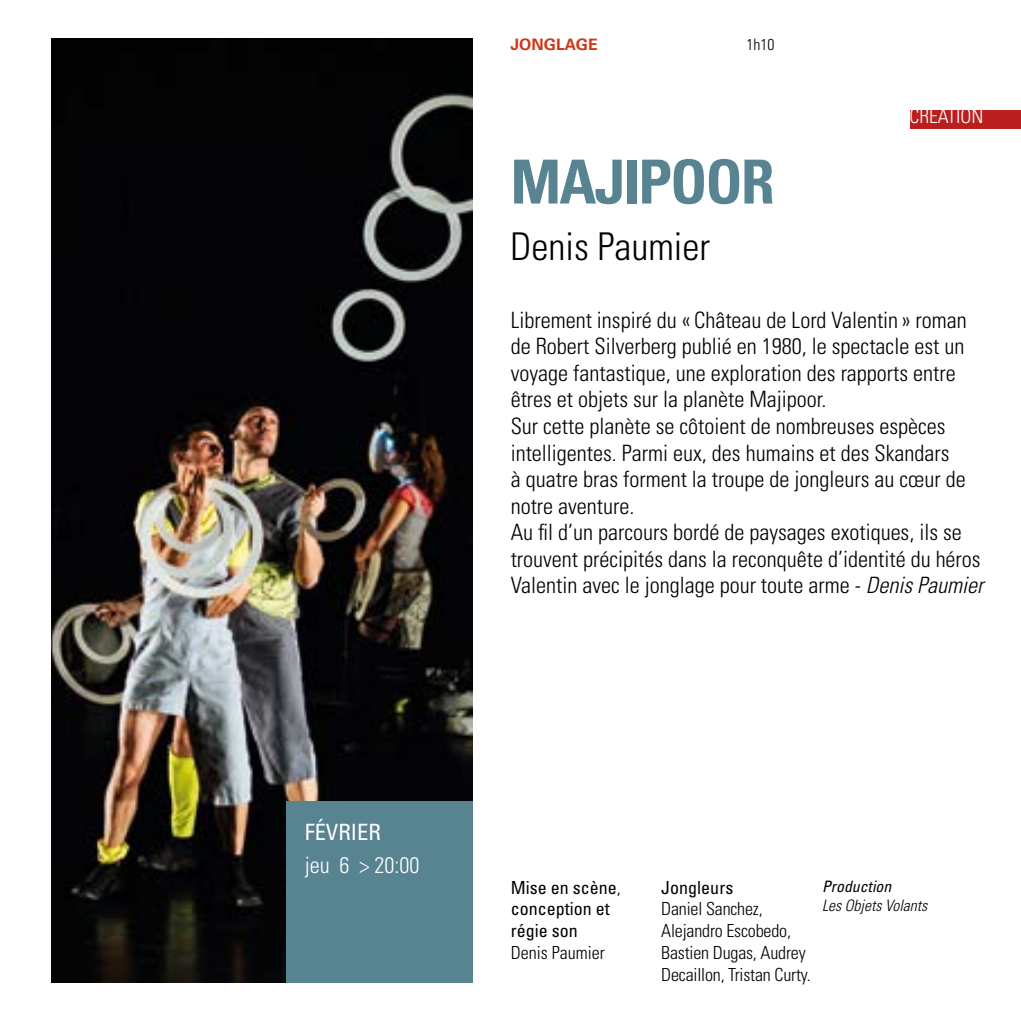
<style>
.page{position:relative;width:1021px;height:1021px;background:#fff}
.page>*{position:absolute;margin:0;border:0;box-sizing:border-box;transform-origin:0 0}
.t1{font:700 condensed 60.75px "Univers LT Std";letter-spacing:-.03em;color:#588391}
.t2{font:300 condensed 38.25px "Univers LT Std";color:#000}
.t3{font:300 condensed 22.5px/26.6px "Univers LT Std";color:#000}
.t4{font:300 condensed 22.5px "Univers LT Std";color:#fff}
.t5{font:condensed 22.5px "Univers LT Std";color:#fff}
.t6{font:300 condensed 19.57px "Univers LT Std";color:#fff}
.t7{font:300 condensed 18px/21.8px "Univers LT Std";letter-spacing:-.01em;color:#000}
.t8{font:condensed 18px/21.6px "Univers LT Std";color:#000}
.t9{font:italic 300 condensed 15.75px "Univers LT Std";color:#000}
.t10{font:italic condensed 15.75px "Univers LT Std";color:#000}
.t11{font:700 15.75px "Univers LT Std";color:#ce3819}
.t12{font:300 condensed 15.75px "Univers LT Std";color:#000}
.s1{font-style:italic}
.s2{font-weight:300}
</style>
<div class="page">
<img style="left:51px;top:38px;width:421px;height:944px">
<div style="left:286px;top:801px;width:186px;height:181px;background:#588391"></div>
<div style="left:910px;top:110px;width:110px;height:18px;background:#ba1e1e"></div>
<p class="t5" style="left:305px;top:818px;width:78px">FÉVRIER</p>
<p class="t4" style="left:305px;top:851px;width:116px">jeu 6 &gt; 20:00</p>
<p class="t11" style="left:510px;top:35px;width:89px">JONGLAGE</p>
<p class="t12" style="left:746px;top:35px;width:29px">1h10</p>
<h1 class="t1" style="left:510px;top:145px;width:266px">MAJIPOOR</h1>
<h2 class="t2" style="left:510px;top:223px;width:201px">Denis Paumier</h2>
<p class="t6" style="left:909px;top:104px;width:76px">CREATION</p>
<p class="t3" style="left:510px;top:306px;width:474px">Librement inspiré du « Château de Lord Valentin » roman de Robert Silverberg publié en 1980, le spectacle est un voyage fantastique, une exploration des rapports entre êtres et objets sur la planète Majipoor.<br>Sur cette planète se côtoient de nombreuses espèces intelligentes. Parmi eux, des humains et des Skandars<br>à quatre bras forment la troupe de jongleurs au cœur de notre aventure.<br>Au fil d’un parcours bordé de paysages exotiques, ils se trouvent précipités dans la reconquête d’identité du héros Valentin avec le jonglage pour toute arme - <span class="s1">Denis Paumier</span></p>
<p class="t8" style="left:510px;top:876px;width:111px">Mise en scène<span class="s2">, </span>conception et régie son</p>
<p class="t7" style="left:510px;top:941px;width:95px">Denis Paumier</p>
<p class="t8" style="left:661px;top:876px;width:73px">Jongleurs</p>
<p class="t7" style="left:661px;top:898px;width:151px">Daniel Sanchez,<br>Alejandro Escobedo,<br>Bastien Dugas, Audrey<br>Decaillon, Tristan Curty.</p>
<p class="t10" style="left:822px;top:876px;width:71px">Production</p>
<p class="t9" style="left:822px;top:895px;width:107px">Les Objets Volants</p>
</div>
